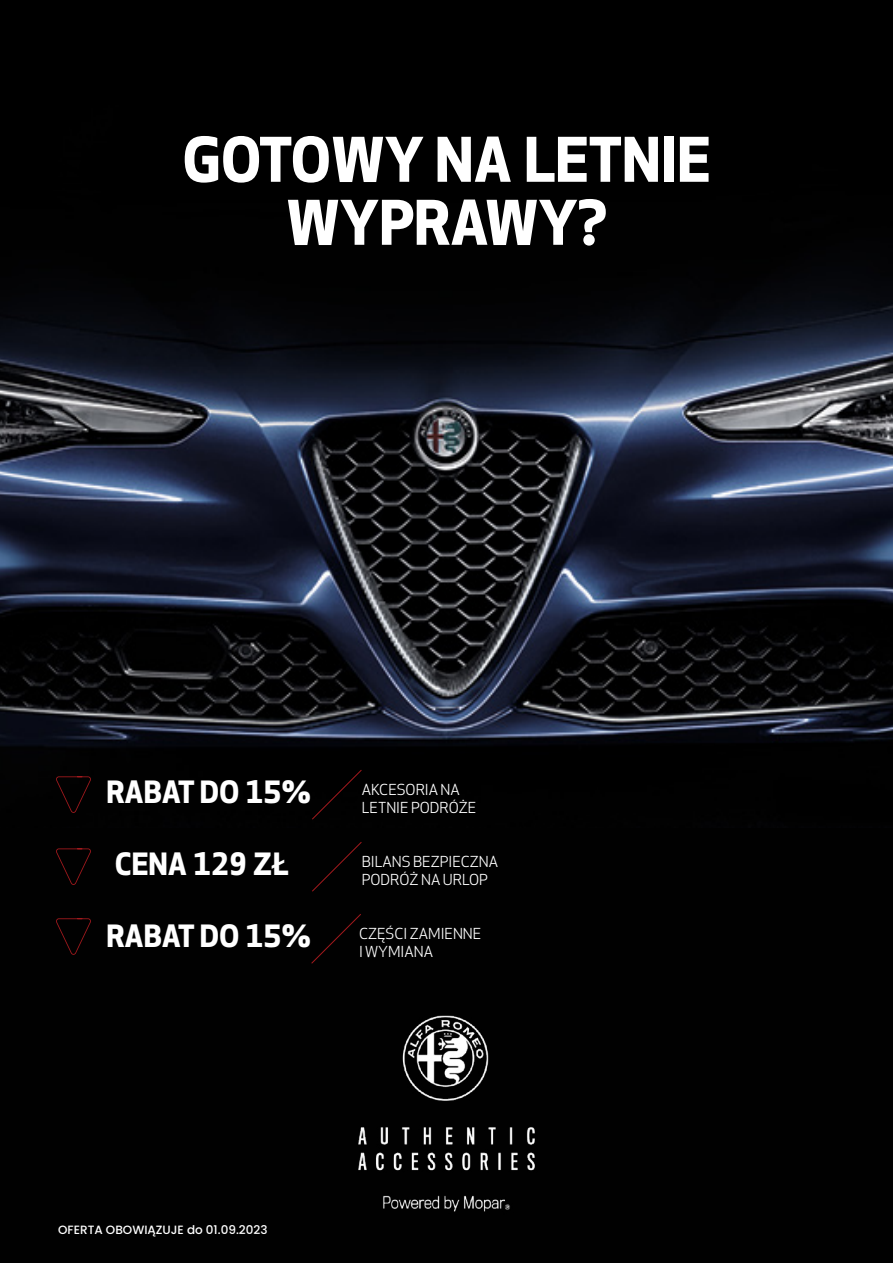
<style>
.page{position:relative;width:893px;height:1263px;background:#fff}
.page>*{position:absolute;margin:0;border:0;box-sizing:border-box;transform-origin:0 0}
.t1{font:700 60px/63px "Apex New";color:#fff;text-align:center}
.t2{font:700 30px "Apex New";color:#fff}
.t3{font:14.85px/17.9px "Apex New";color:#fff}
.t4{font:500 12px "Poppins";color:#fff}
</style>
<div class="page">
<div style="left:0;top:817px;width:893px;height:446px;background:#010101"></div>
<img style="left:0;top:0;width:893px;height:817px">
<div style="left:311px;top:769px;width:52px;height:51px;background:#000"></div>
<svg style="left:312px;top:842px;width:50px;height:50px"></svg>
<svg style="left:311px;top:914px;width:50px;height:50px"></svg>
<svg style="left:56px;top:776px;width:35px;height:37px"></svg>
<svg style="left:56px;top:848px;width:35px;height:37px"></svg>
<svg style="left:56px;top:918px;width:35px;height:37px"></svg>
<img style="left:358px;top:1015px;width:177px;height:197px">
<h1 class="t1" style="left:182px;top:130px;width:530px">GOTOWY NA LETNIE<br>WYPRAWY?</h1>
<h2 class="t2" style="left:106px;top:774px;width:206px">RABAT DO 15%</h2>
<p class="t3" style="left:362px;top:781px;width:116px">AKCESORIA NA<br>LETNIE PODRÓŻE</p>
<h2 class="t2" style="left:115px;top:846px;width:175px">CENA 129 ZŁ</h2>
<p class="t3" style="left:362px;top:853px;width:138px">BILANS BEZPIECZNA<br>PODRÓŻ NA URLOP</p>
<h2 class="t2" style="left:106px;top:918px;width:206px">RABAT DO 15%</h2>
<p class="t3" style="left:359px;top:925px;width:124px">CZĘŚCI ZAMIENNE<br>I WYMIANA</p>
<p class="t4" style="left:58px;top:1223px;width:211px">OFERTA OBOWIĄZUJE do 01.09.2023</p>
</div>
